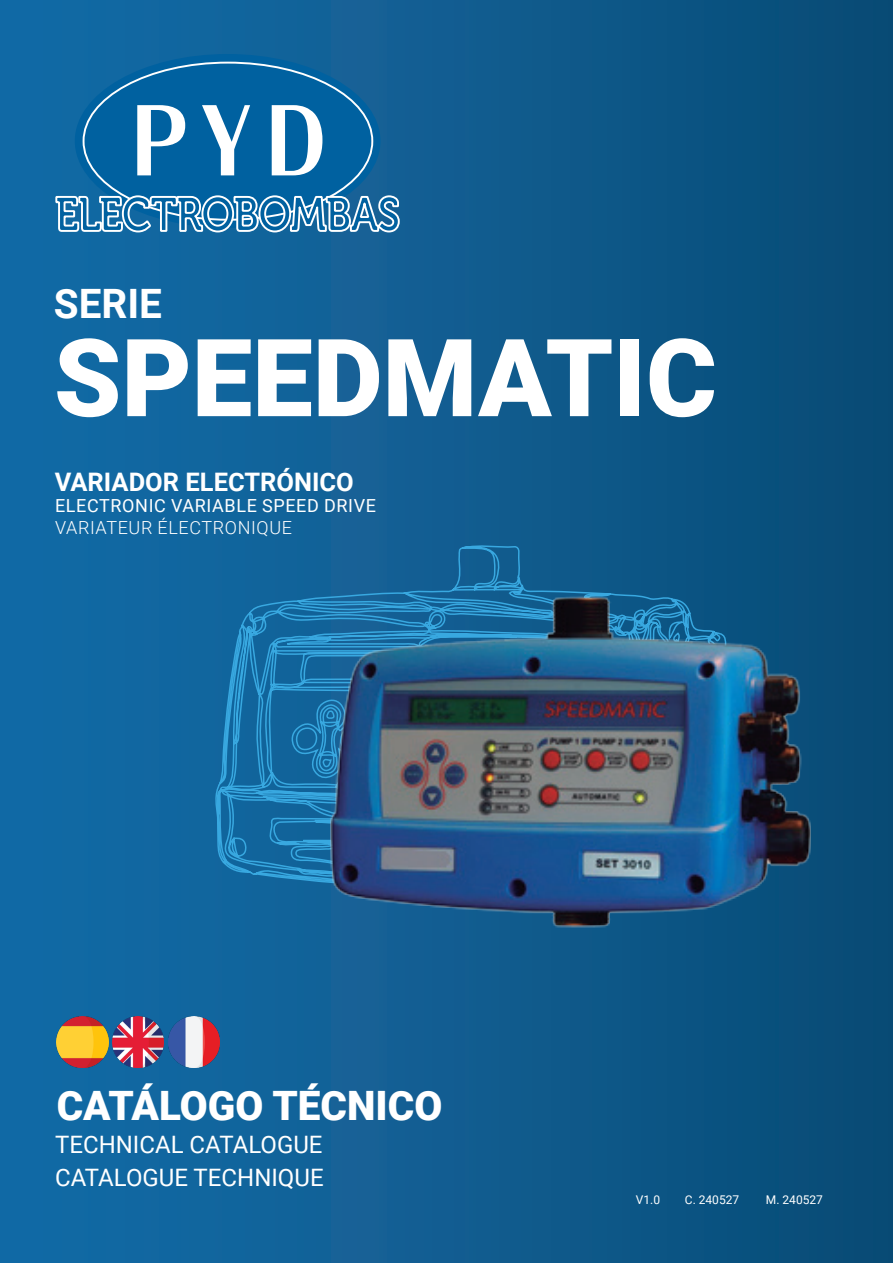
<style>
.page{position:relative;width:893px;height:1263px;background:#fff}
.page>*{position:absolute;margin:0;border:0;box-sizing:border-box;transform-origin:0 0}
.t1{font:900 108px "Roboto";color:#fff}
.t2{font:900 40.5px "Roboto";color:#fff}
.t3{font:700 40.5px "Roboto";color:#fff}
.t4{font:700 25.5px "Roboto";color:#fff}
.t5{font:24px "Roboto";color:#fff}
.t6{font:18px "Roboto";letter-spacing:.035em;color:#fff}
.t7{font:300 18px "Roboto";letter-spacing:.035em;color:#fff}
.t8{font:12px "Roboto";color:#fff}
</style>
<div class="page">
<div style="left:0;top:0;width:893px;height:1263px;background:linear-gradient(to right,#146da9,#0a4c76)"></div>
<svg style="left:214px;top:508px;width:527px;height:600px;background:#116195"></svg>
<img style="left:57px;top:1016px;width:51px;height:51px">
<img style="left:168px;top:1016px;width:51px;height:51px">
<img style="left:112px;top:1016px;width:52px;height:51px">
<div style="left:75px;top:54px;width:305px;height:174px;background:#0061a0;border-radius:50%"></div>
<svg style="left:137px;top:105px;width:48px;height:70px"></svg>
<svg style="left:202px;top:105px;width:48px;height:70px"></svg>
<svg style="left:272px;top:105px;width:50px;height:70px"></svg>
<svg style="left:55px;top:194px;width:345px;height:39px"></svg>
<img style="left:279px;top:551px;width:571px;height:463px">
<p class="t3" style="left:54px;top:275px;width:110px">SERIE</p>
<p class="t1" style="left:54px;top:302px;width:664px">SPEEDMATIC</p>
<p class="t4" style="left:55px;top:464px;width:300px">VARIADOR ELECTRÓNICO</p>
<p class="t6" style="left:55px;top:493px;width:322px">ELECTRONIC VARIABLE SPEED DRIVE</p>
<p class="t7" style="left:55px;top:515px;width:239px">VARIATEUR ÉLECTRONIQUE</p>
<p class="t2" style="left:57px;top:1077px;width:387px">CATÁLOGO TÉCNICO</p>
<p class="t5" style="left:55px;top:1128px;width:269px">TECHNICAL CATALOGUE</p>
<p class="t5" style="left:55px;top:1160px;width:270px">CATALOGUE TECHNIQUE</p>
<p class="t8" style="left:636px;top:1191px;width:26px">V1.0</p>
<p class="t8" style="left:685px;top:1191px;width:56px">C. 240527</p>
<p class="t8" style="left:766px;top:1191px;width:59px">M. 240527</p>
</div>
